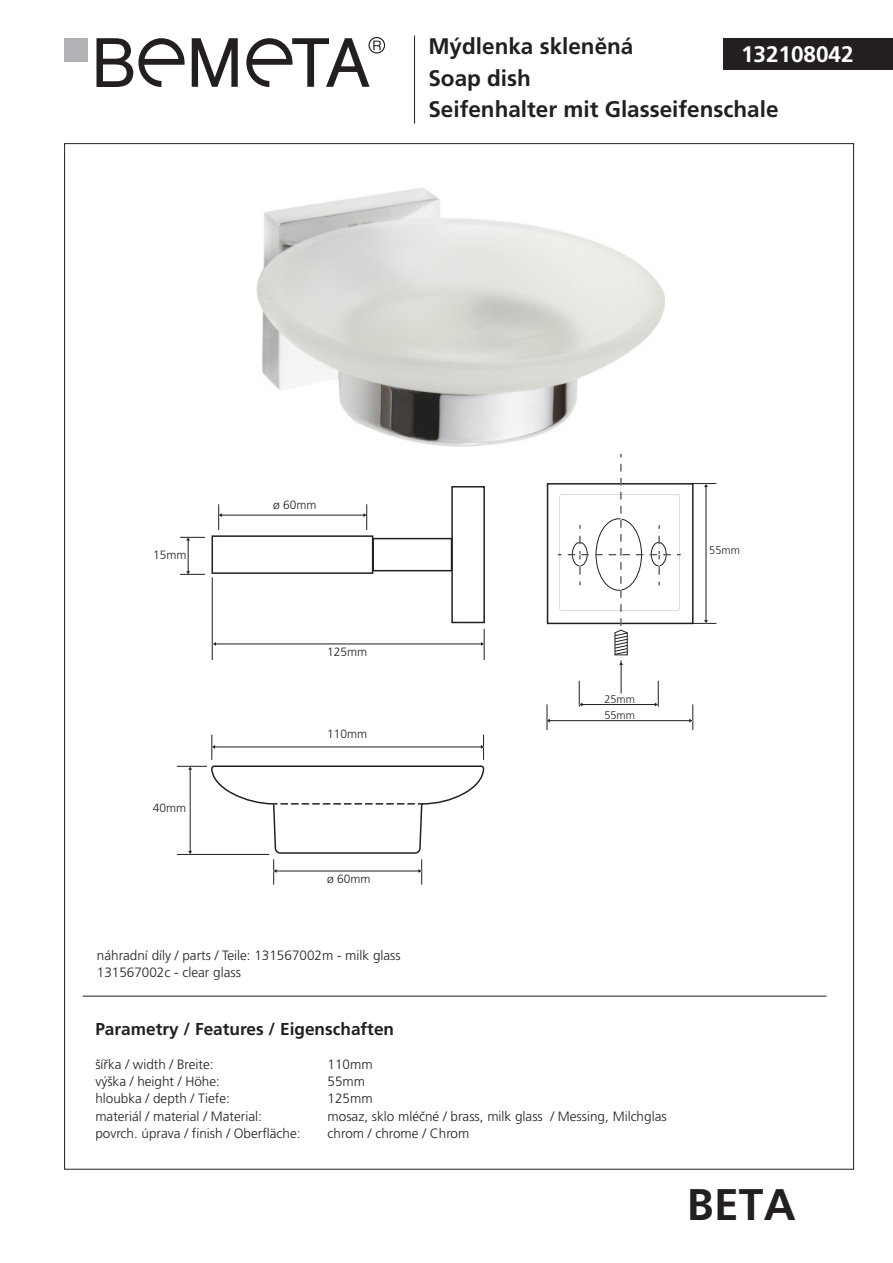
<style>
.page{position:relative;width:893px;height:1263px;background:#fff}
.page>*{position:absolute;margin:0;border:0;box-sizing:border-box;transform-origin:0 0}
.t1{font:700 44.25px "Frutiger CE";color:#231f20}
.t2{font:700 22.5px/31.5px "Frutiger CE";color:#231f20}
.t3{font:700 22.5px "Frutiger CE";color:#fff}
.t4{font:700 17.25px "Frutiger CE";color:#231f20}
.t5{font:300 13.5px/17.2px "Frutiger CE";color:#231f20}
.t6{font:300 12px "Frutiger CE";color:#231f20}
.t7{font:300 11.1px "Frutiger CE";color:#231f20}
</style>
<div class="page">
<div style="left:724px;top:38px;width:169px;height:32px;background:#231f20"></div>
<svg style="left:192px;top:38px;width:46px;height:49px"></svg>
<svg style="left:96px;top:38px;width:89px;height:49px"></svg>
<div style="left:65px;top:38px;width:23px;height:24px;background:#b1b2b6"></div>
<svg style="left:246px;top:37px;width:139px;height:50px"></svg>
<hr style="left:414px;top:36px;width:1px;height:88px;background:#231f20">
<hr style="left:221px;top:515px;width:143px;height:1px;background:#231f20">
<hr style="left:188px;top:540px;width:1px;height:32px;background:#231f20">
<svg style="left:180px;top:571px;width:25px;height:4px"></svg>
<svg style="left:180px;top:537px;width:25px;height:4px"></svg>
<svg style="left:218px;top:504px;width:4px;height:26px"></svg>
<svg style="left:363px;top:504px;width:4px;height:26px"></svg>
<hr style="left:212px;top:577px;width:1px;height:83px;background:#231f20">
<hr style="left:484px;top:629px;width:1px;height:31px;background:#231f20">
<hr style="left:215px;top:644px;width:266px;height:1px;background:#231f20">
<div style="left:211px;top:535px;width:162px;height:39px;background:#fff;border:2px solid #231f20"></div>
<div style="left:451px;top:486px;width:34px;height:137px;background:#fff;border:2px solid #231f20"></div>
<div style="left:372px;top:538px;width:80px;height:33px;background:#fff;border:2px solid #231f20"></div>
<svg style="left:210px;top:734px;width:275px;height:120px"></svg>
<hr style="left:276px;top:871px;width:143px;height:1px;background:#231f20">
<svg style="left:273px;top:859px;width:4px;height:25px"></svg>
<svg style="left:418px;top:859px;width:4px;height:25px"></svg>
<hr style="left:190px;top:769px;width:1px;height:82px;background:#231f20">
<hr style="left:215px;top:747px;width:266px;height:1px;background:#231f20">
<svg style="left:212px;top:735px;width:3px;height:25px"></svg>
<svg style="left:481px;top:735px;width:3px;height:25px"></svg>
<svg style="left:212px;top:766px;width:272px;height:87px"></svg>
<hr style="left:177px;top:854px;width:92px;height:1px;background:#231f20">
<hr style="left:177px;top:766px;width:30px;height:1px;background:#231f20">
<img style="left:256px;top:188px;width:409px;height:266px">
<div style="left:547px;top:483px;width:147px;height:141px;background:#fff;border:2px solid #231f20"></div>
<hr style="left:549px;top:720px;width:141px;height:1px;background:#231f20">
<svg style="left:547px;top:704px;width:3px;height:26px"></svg>
<svg style="left:689px;top:704px;width:5px;height:26px"></svg>
<hr style="left:706px;top:486px;width:1px;height:135px;background:#231f20">
<svg style="left:690px;top:620px;width:26px;height:4px"></svg>
<svg style="left:690px;top:483px;width:26px;height:4px"></svg>
<svg style="left:558px;top:454px;width:123px;height:253px"></svg>
<hr style="left:82px;top:996px;width:744px;height:1px;background:#231f20">
<h2 class="t2" style="left:428px;top:31px;width:352px">Mýdlenka skleněná<br>Soap dish<br>Seifenhalter mit Glasseifenschale</h2>
<h2 class="t3" style="left:741px;top:42px;width:114px">132108042</h2>
<p class="t6" style="left:153px;top:548px;width:35px">15mm</p>
<p class="t6" style="left:153px;top:801px;width:35px">40mm</p>
<p class="t6" style="left:273px;top:498px;width:45px">ø 60mm</p>
<p class="t6" style="left:327px;top:645px;width:42px">125mm</p>
<p class="t6" style="left:327px;top:727px;width:42px">110mm</p>
<p class="t6" style="left:327px;top:872px;width:45px">ø 60mm</p>
<p class="t5" style="left:97px;top:946px;width:305px">náhradní díly / parts / Teile: 131567002m - milk glass<br>131567002c - clear glass</p>
<p class="t7" style="left:604px;top:692px;width:32px">25mm</p>
<p class="t7" style="left:604px;top:709px;width:32px">55mm</p>
<p class="t7" style="left:709px;top:544px;width:32px">55mm</p>
<p class="t4" style="left:95px;top:1019px;width:300px">Parametry / Features / Eigenschaften</p>
<p class="t5" style="left:95px;top:1055px;width:120px">šířka / width / Breite:</p>
<p class="t5" style="left:328px;top:1055px;width:47px">110mm</p>
<p class="t5" style="left:95px;top:1073px;width:126px">výška / height / Höhe:</p>
<p class="t5" style="left:328px;top:1073px;width:39px">55mm</p>
<p class="t5" style="left:95px;top:1090px;width:136px">hloubka / depth / Tiefe:</p>
<p class="t5" style="left:328px;top:1090px;width:47px">125mm</p>
<p class="t5" style="left:95px;top:1107px;width:168px">materiál / material / Material:</p>
<p class="t5" style="left:328px;top:1107px;width:341px">mosaz, sklo mléčné / brass, milk glass / Messing, Milchglas</p>
<p class="t5" style="left:95px;top:1124px;width:207px">povrch. úprava / finish / Oberfläche:</p>
<p class="t5" style="left:328px;top:1124px;width:143px">chrom / chrome / Chrom</p>
<h1 class="t1" style="left:687px;top:1179px;width:110px">BETA</h1>
</div>
